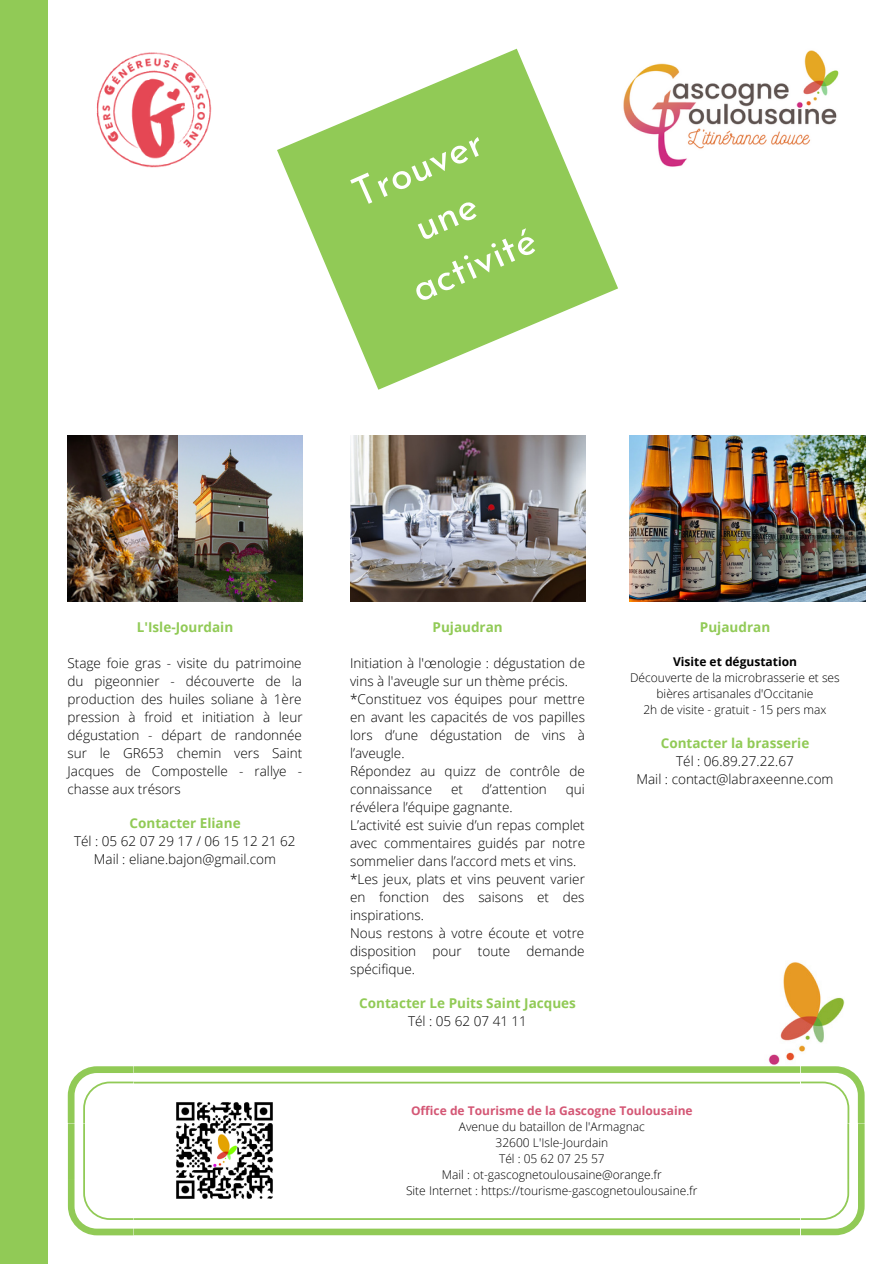
<style>
.page{position:relative;width:894px;height:1264px;background:#fff}
.page>*{position:absolute;margin:0;border:0;box-sizing:border-box;transform-origin:0 0}
.t1{font:40.05px "Josefin Sans";color:#fff}
.t2{font:300 13.5px/18px "Open Sans";color:#000;text-align:justify}
.t3{font:700 13.5px "Open Sans";color:#91ca56}
.t4{font:300 12px/16px "Open Sans";color:#000;text-align:center}
.t5{font:700 12px "Open Sans";color:#d45775}
.t6{font:700 12px "Open Sans";color:#000}
</style>
<div class="page">
<img style="left:623px;top:50px;width:216px;height:117px">
<div style="left:0;top:0;width:47px;height:1263px;background:#91ca56"></div>
<svg style="left:277px;top:49px;width:341px;height:341px;fill:#91ca56"></svg>
<img style="left:67px;top:435px;width:235px;height:166px">
<img style="left:350px;top:435px;width:235px;height:166px">
<img style="left:629px;top:435px;width:235px;height:166px">
<img style="left:768px;top:962px;width:76px;height:103px">
<svg style="left:68px;top:1066px;width:796px;height:169px"></svg>
<img style="left:171px;top:1097px;width:106px;height:106px">
<img style="left:96px;top:52px;width:116px;height:116px">
<div style="left:417px;top:199px;width:62px;height:41px;background:#91ca56"></div>
<p class="t1" style="left:348px;top:180px;width:139px;rotate:-24deg">Trouver</p>
<p class="t1" style="left:406px;top:275px;width:133px;rotate:-24deg">activité</p>
<p class="t3" style="left:137px;top:617px;width:98px">L'Isle-Jourdain</p>
<p class="t2" style="left:67px;top:653px;width:236px">Stage foie gras - visite du patrimoine du pigeonnier - découverte de la production des huiles soliane à 1ère pression à froid et initiation à leur dégustation - départ de randonnée sur le GR653 chemin vers Saint Jacques de Compostelle - rallye - chasse aux trésors</p>
<p class="t3" style="left:129px;top:813px;width:113px">Contacter Eliane</p>
<p class="t2" style="left:74px;top:831px;width:223px">Tél : 05 62 07 29 17 / 06 15 12 21 62</p>
<p class="t2" style="left:94px;top:849px;width:184px">Mail : eliane.bajon@gmail.com</p>
<p class="t3" style="left:432px;top:617px;width:72px">Pujaudran</p>
<p class="t2" style="left:350px;top:653px;width:236px">Initiation à l'œnologie : dégustation de vins à l'aveugle sur un thème précis.</p>
<p class="t2" style="left:350px;top:689px;width:236px">*Constituez vos équipes pour mettre en avant les capacités de vos papilles lors d’une dégustation de vins à l’aveugle.</p>
<p class="t2" style="left:350px;top:761px;width:236px">Répondez au quizz de contrôle de connaissance</p>
<p class="t2" style="left:451px;top:779px;width:13px">et</p>
<p class="t2" style="left:482px;top:779px;width:66px">d’attention</p>
<p class="t2" style="left:565px;top:779px;width:21px">qui</p>
<p class="t2" style="left:350px;top:797px;width:164px">révélera l’équipe gagnante.</p>
<p class="t2" style="left:350px;top:815px;width:236px">L’activité est suivie d’un repas complet avec commentaires guidés par notre sommelier dans l’accord mets et vins.</p>
<p class="t2" style="left:350px;top:869px;width:236px">*Les jeux, plats et vins peuvent varier en fonction des saisons et des inspirations.</p>
<p class="t2" style="left:350px;top:923px;width:236px">Nous restons à votre écoute et votre disposition pour toute demande spécifique.</p>
<p class="t3" style="left:359px;top:993px;width:218px">Contacter Le Puits Saint Jacques</p>
<p class="t2" style="left:408px;top:1011px;width:120px">Tél : 05 62 07 41 11</p>
<p class="t3" style="left:699px;top:617px;width:72px">Pujaudran</p>
<p class="t6" style="left:673px;top:652px;width:125px">Visite et dégustation</p>
<p class="t4" style="left:630px;top:669px;width:211px">Découverte de la microbrasserie et ses bières artisanales d'Occitanie</p>
<p class="t4" style="left:643px;top:701px;width:185px">2h de visite - gratuit - 15 pers max</p>
<p class="t3" style="left:660px;top:733px;width:150px">Contacter la brasserie</p>
<p class="t2" style="left:676px;top:751px;width:119px">Tél : 06.89.27.22.67</p>
<p class="t2" style="left:636px;top:769px;width:198px">Mail : contact@labraxeenne.com</p>
<p class="t5" style="left:411px;top:1101px;width:283px">Office de Tourisme de la Gascogne Toulousaine</p>
<p class="t4" style="left:459px;top:1117px;width:187px">Avenue du bataillon de l'Armagnac</p>
<p class="t4" style="left:495px;top:1133px;width:114px">32600 L'Isle-Jourdain</p>
<p class="t4" style="left:499px;top:1150px;width:107px">Tél : 05 62 07 25 57</p>
<p class="t4" style="left:441px;top:1166px;width:221px">Mail : ot-gascognetoulousaine@orange.fr</p>
<p class="t4" style="left:406px;top:1182px;width:293px">Site Internet : https://tourisme-gascognetoulousaine.fr</p>
</div>
